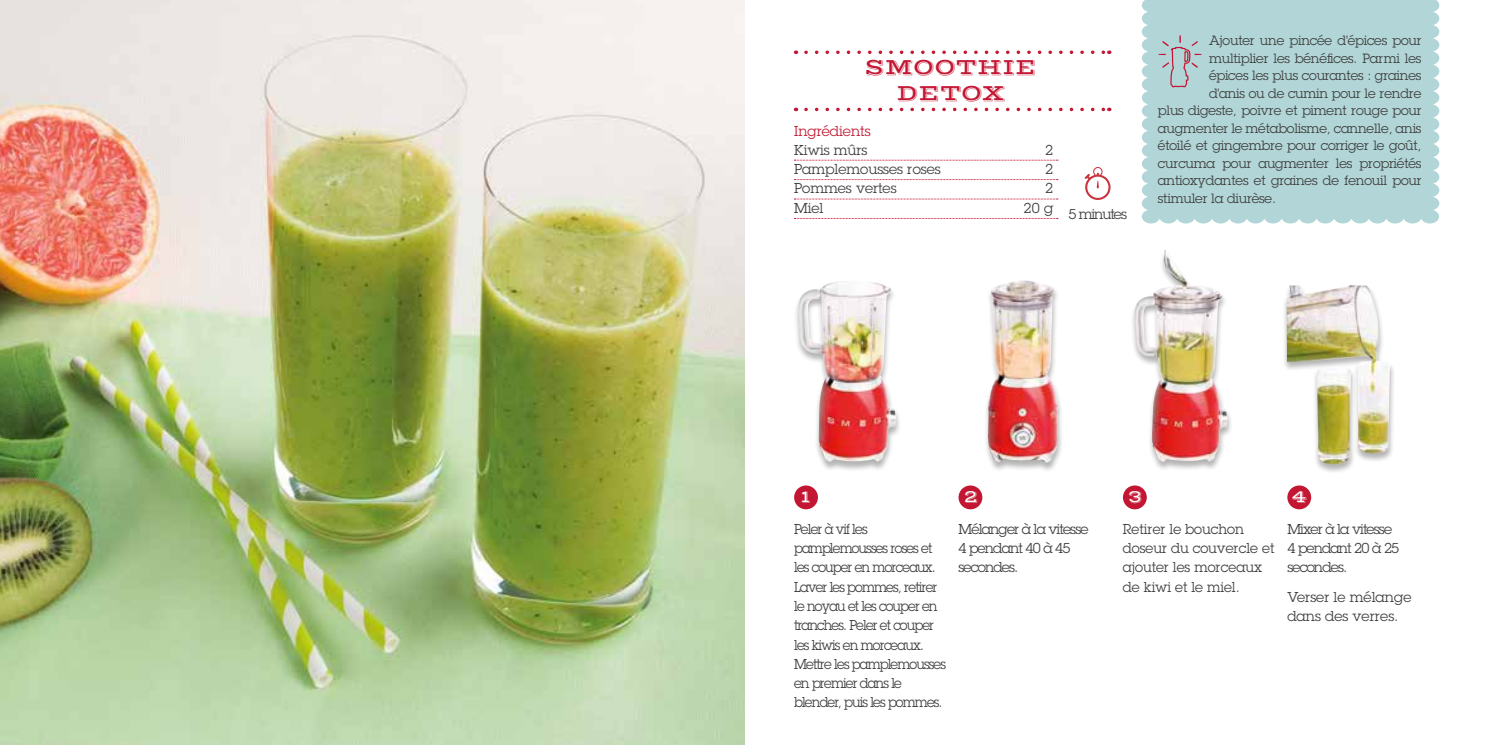
<style>
.page{position:relative;width:1489px;height:745px;background:#fff}
.page>*{position:absolute;margin:0;border:0;box-sizing:border-box;transform-origin:0 0}
.t1{font:22.75px/26.2px "Vast Shadow";color:#c31632;text-align:center}
.t2{font:17.5px "Vast Shadow";color:#fff}
.t3{font:14px/19.2px "Lubalin Graph";letter-spacing:-.06em;color:#3c3c3b;scale:.94 1}
.t4{font:14px/19.2px "Lubalin Graph";color:#3c3c3b}
.t5{font:14px/19.2px "Lubalin Graph";letter-spacing:-.06em;color:#3c3c3b}
.t6{font:14px "Lubalin Graph";color:#c31632}
.t7{font:13.12px "Lubalin Graph";letter-spacing:-.01em;color:#3c3c3b}
</style>
<div class="page">
<img style="left:0;top:0;width:744px;height:744px">
<div style="left:794px;top:485px;width:24px;height:24px;background:#c31632;border-radius:50%"></div>
<div style="left:958px;top:485px;width:24px;height:24px;background:#c31632;border-radius:50%"></div>
<div style="left:1122px;top:485px;width:24px;height:24px;background:#c31632;border-radius:50%"></div>
<div style="left:1287px;top:485px;width:23px;height:24px;background:#c31632;border-radius:50%"></div>
<div style="left:793px;top:280px;width:108px;height:191px;background:#000;opacity:.3"></div>
<img style="left:797px;top:280px;width:100px;height:184px">
<div style="left:983px;top:280px;width:80px;height:192px;background:#000;opacity:.3"></div>
<img style="left:987px;top:280px;width:70px;height:182px">
<div style="left:1129px;top:250px;width:104px;height:222px;background:#000;opacity:.3"></div>
<img style="left:1133px;top:250px;width:95px;height:213px">
<div style="left:1281px;top:285px;width:114px;height:187px;background:#000;opacity:.3"></div>
<img style="left:1286px;top:285px;width:104px;height:179px">
<svg style="left:794px;top:160px;width:263px;height:1px"></svg>
<svg style="left:794px;top:179px;width:263px;height:1px"></svg>
<svg style="left:794px;top:198px;width:263px;height:1px"></svg>
<svg style="left:794px;top:218px;width:263px;height:1px"></svg>
<svg style="left:806px;top:50px;width:303px;height:4px"></svg>
<svg style="left:806px;top:108px;width:303px;height:3px"></svg>
<div style="left:1141px;top:0;width:298px;height:223px;background:#b2d5d7"></div>
<svg style="left:1158px;top:35px;width:43px;height:53px;background:#b3c1c5"></svg>
<svg style="left:1084px;top:167px;width:26px;height:33px"></svg>
<h1 class="t1" style="left:864px;top:54px;width:174px">SMOOTHIE<br>DETOX</h1>
<p class="t6" style="left:794px;top:122px;width:78px">Ingrédients</p>
<p class="t4" style="left:794px;top:140px;width:75px">Kiwis mûrs</p>
<p class="t5" style="left:1045px;top:140px;width:10px">2</p>
<p class="t4" style="left:794px;top:159px;width:148px">Pamplemousses roses</p>
<p class="t5" style="left:1045px;top:159px;width:10px">2</p>
<p class="t4" style="left:794px;top:178px;width:104px">Pommes vertes</p>
<p class="t5" style="left:1045px;top:178px;width:10px">2</p>
<p class="t5" style="left:794px;top:198px;width:31px">Miel</p>
<p class="t5" style="left:1023px;top:198px;width:31px">20 g</p>
<p class="t5" style="left:1068px;top:204px;width:60px">5 minutes</p>
<p class="t7" style="left:1208px;top:32px;width:214px">Ajouter une pincée d'épices pour</p>
<p class="t7" style="left:1208px;top:50px;width:214px">multiplier les bénéfices. Parmi les</p>
<p class="t7" style="left:1208px;top:67px;width:214px">épices les plus courantes : graines</p>
<p class="t7" style="left:1208px;top:85px;width:214px">d'anis ou de cumin pour le rendre</p>
<p class="t7" style="left:1157px;top:102px;width:265px">plus digeste, poivre et piment rouge pour</p>
<p class="t7" style="left:1157px;top:120px;width:265px">augmenter le métabolisme, cannelle, anis</p>
<p class="t7" style="left:1157px;top:137px;width:265px">étoilé et gingembre pour corriger le goût,</p>
<p class="t7" style="left:1157px;top:155px;width:265px">curcuma pour augmenter les propriétés</p>
<p class="t7" style="left:1157px;top:172px;width:265px">antioxydantes et graines de fenouil pour</p>
<p class="t7" style="left:1157px;top:190px;width:119px">stimuler la diurèse.</p>
<h2 class="t2" style="left:800px;top:485px;width:11px">1</h2>
<h2 class="t2" style="left:964px;top:486px;width:15px">2</h2>
<h2 class="t2" style="left:1127px;top:486px;width:16px">3</h2>
<h2 class="t2" style="left:1292px;top:485px;width:16px">4</h2>
<p class="t3" style="left:794px;top:519px;width:163px">Peler à vif les pamplemousses roses et les couper en morceaux.<br>Laver les pommes, retirer le noyau et les couper en tranches. Peler et couper les kiwis en morceaux.<br>Mettre les pamplemousses en premier dans le blender, puis les pommes.</p>
<p class="t5" style="left:958px;top:519px;width:131px">Mélanger à la vitesse<br>4 pendant 40 à 45 secondes.</p>
<p class="t4" style="left:1122px;top:519px;width:153px">Retirer le bouchon doseur du couvercle et ajouter les morceaux de kiwi et le miel.</p>
<p class="t5" style="left:1287px;top:519px;width:113px">Mixer à la vitesse<br>4 pendant 20 à 25 secondes.</p>
<p class="t4" style="left:1287px;top:586px;width:126px">Verser le mélange dans des verres.</p>
</div>
